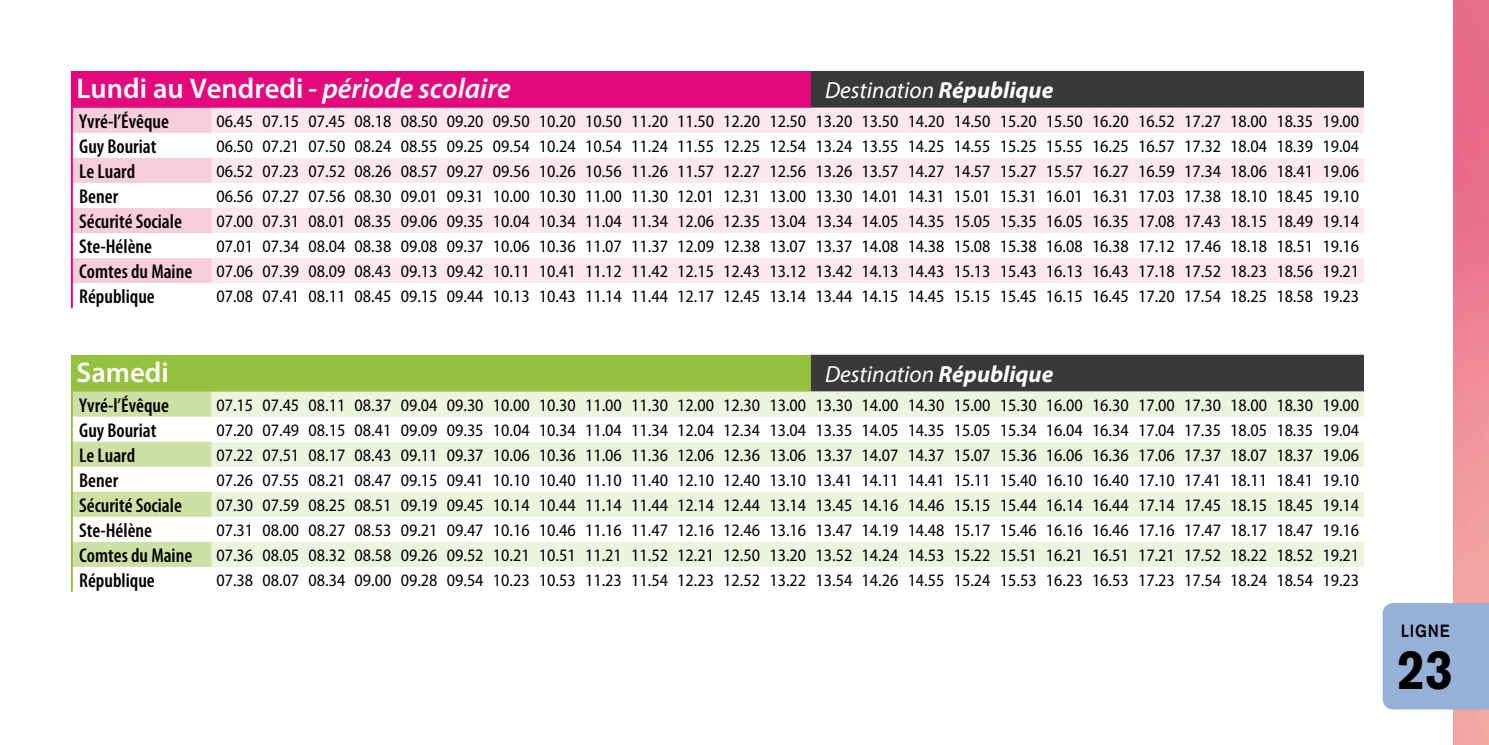
<style>
.page{position:relative;width:1489px;height:745px;background:#fff}
.page>*{position:absolute;margin:0;border:0;box-sizing:border-box;transform-origin:0 0}
.t1{font:700 55px "Akzidenz Grotesk BE";color:#000;scale:.9 1}
.t2{font:italic 600 28.5px "Myriad Pro";color:#fff}
.t3{font:600 28.5px "Myriad Pro";color:#fff}
.t4{font:italic 23.25px "Myriad Pro";color:#fff}
.t5{font:600 condensed 20px "Myriad Pro";color:#000}
.t6{font:semi-condensed 17.5px/25px "Myriad Pro";color:#000;text-align:right}
.t7{font:500 17.5px "Akzidenz Grotesk BE";letter-spacing:.05em;color:#000;scale:.9 1}
.s1{font-style:normal}
.s2{font-weight:700}
.s3{font-weight:600;font-stretch:condensed;font-size:20px}
</style>
<div class="page">
<svg style="left:1453px;top:0;width:35px;height:744px;background:#ed8393"></svg>
<div style="left:72px;top:71px;width:738px;height:37px;background:#e4087d"></div>
<div style="left:810px;top:71px;width:553px;height:37px;background:#383939"></div>
<svg style="left:73px;top:108px;width:139px;height:175px"></svg>
<svg style="left:212px;top:108px;width:1151px;height:175px;fill:#fbe7ef"></svg>
<hr style="left:71px;top:71px;width:2px;height:37px;background:#e4087d">
<hr style="left:71px;top:108px;width:2px;height:25px;background:#e4087d">
<hr style="left:71px;top:133px;width:2px;height:25px;background:#e4087d">
<hr style="left:71px;top:158px;width:2px;height:25px;background:#e4087d">
<hr style="left:71px;top:183px;width:2px;height:25px;background:#e4087d">
<hr style="left:71px;top:208px;width:2px;height:25px;background:#e4087d">
<hr style="left:71px;top:233px;width:2px;height:25px;background:#e4087d">
<hr style="left:71px;top:258px;width:2px;height:25px;background:#e4087d">
<hr style="left:71px;top:283px;width:2px;height:25px;background:#e4087d">
<div style="left:72px;top:354px;width:738px;height:37px;background:#96c03f"></div>
<div style="left:810px;top:354px;width:553px;height:37px;background:#383939"></div>
<svg style="left:73px;top:391px;width:139px;height:175px"></svg>
<svg style="left:212px;top:391px;width:1151px;height:175px;fill:#ecf3de"></svg>
<hr style="left:71px;top:354px;width:2px;height:37px;background:#96c03f">
<hr style="left:71px;top:391px;width:2px;height:25px;background:#96c03f">
<hr style="left:71px;top:416px;width:2px;height:25px;background:#96c03f">
<hr style="left:71px;top:441px;width:2px;height:25px;background:#96c03f">
<hr style="left:71px;top:466px;width:2px;height:25px;background:#96c03f">
<hr style="left:71px;top:491px;width:2px;height:25px;background:#96c03f">
<hr style="left:71px;top:516px;width:2px;height:25px;background:#96c03f">
<hr style="left:71px;top:541px;width:2px;height:25px;background:#96c03f">
<hr style="left:71px;top:566px;width:2px;height:25px;background:#96c03f">
<div style="left:1382px;top:602px;width:106px;height:107px;background:#96b0d8"></div>
<h2 class="t2" style="left:76px;top:71px;width:436px"><span class="s1">Lundi au Vendredi</span> - période scolaire</h2>
<h3 class="t4" style="left:825px;top:76px;width:230px">Destination <span class="s2">République</span></h3>
<p class="t5" style="left:79px;top:110px;width:91px">Yvré-l’Évêque</p>
<p class="t6" style="left:216px;top:109px;width:1144px">06.45 07.15 07.45 08.18 08.50 09.20 09.50 10.20 10.50 11.20 11.50 12.20 12.50 13.20 13.50 14.20 14.50 15.20 15.50 16.20 16.52 17.27 18.00 18.35 19.00</p>
<p class="t5" style="left:79px;top:135px;width:79px">Guy Bouriat</p>
<p class="t6" style="left:216px;top:134px;width:1144px">06.50 07.21 07.50 08.24 08.55 09.25 09.54 10.24 10.54 11.24 11.55 12.25 12.54 13.24 13.55 14.25 14.55 15.25 15.55 16.25 16.57 17.32 18.04 18.39 19.04</p>
<p class="t5" style="left:79px;top:160px;width:58px">Le Luard</p>
<p class="t6" style="left:216px;top:159px;width:1144px">06.52 07.23 07.52 08.26 08.57 09.27 09.56 10.26 10.56 11.26 11.57 12.27 12.56 13.26 13.57 14.27 14.57 15.27 15.57 16.27 16.59 17.34 18.06 18.41 19.06</p>
<p class="t5" style="left:79px;top:185px;width:40px">Bener</p>
<p class="t6" style="left:216px;top:184px;width:1144px">06.56 07.27 07.56 08.30 09.01 09.31 10.00 10.30 11.00 11.30 12.01 12.31 13.00 13.30 14.01 14.31 15.01 15.31 16.01 16.31 17.03 17.38 18.10 18.45 19.10</p>
<p class="t5" style="left:79px;top:210px;width:104px">Sécurité Sociale</p>
<p class="t6" style="left:216px;top:209px;width:1144px">07.00 07.31 08.01 08.35 09.06 09.35 10.04 10.34 11.04 11.34 12.06 12.35 13.04 13.34 14.05 14.35 15.05 15.35 16.05 16.35 17.08 17.43 18.15 18.49 19.14</p>
<p class="t5" style="left:79px;top:235px;width:74px">Ste-Hélène</p>
<p class="t6" style="left:79px;top:234px;width:1281px">07.01 07.34 08.04 08.38 09.08 09.37 10.06 10.36 11.07 11.37 12.09 12.38 13.07 13.37 14.08 14.38 15.08 15.38 16.08 16.38 17.12 17.46 18.18 18.51 19.16<br><span class="s3">Comtes du Maine</span> 07.06 07.39 08.09 08.43 09.13 09.42 10.11 10.41 11.12 11.42 12.15 12.43 13.12 13.42 14.13 14.43 15.13 15.43 16.13 16.43 17.18 17.52 18.23 18.56 19.21</p>
<p class="t5" style="left:79px;top:285px;width:77px">République</p>
<p class="t6" style="left:216px;top:284px;width:1144px">07.08 07.41 08.11 08.45 09.15 09.44 10.13 10.43 11.14 11.44 12.17 12.45 13.14 13.44 14.15 14.45 15.15 15.45 16.15 16.45 17.20 17.54 18.25 18.58 19.23</p>
<h2 class="t3" style="left:76px;top:354px;width:94px">Samedi</h2>
<h3 class="t4" style="left:825px;top:359px;width:230px">Destination <span class="s2">République</span></h3>
<p class="t5" style="left:79px;top:394px;width:91px">Yvré-l’Évêque</p>
<p class="t6" style="left:216px;top:392px;width:1144px">07.15 07.45 08.11 08.37 09.04 09.30 10.00 10.30 11.00 11.30 12.00 12.30 13.00 13.30 14.00 14.30 15.00 15.30 16.00 16.30 17.00 17.30 18.00 18.30 19.00</p>
<p class="t5" style="left:79px;top:419px;width:79px">Guy Bouriat</p>
<p class="t6" style="left:216px;top:417px;width:1144px">07.20 07.49 08.15 08.41 09.09 09.35 10.04 10.34 11.04 11.34 12.04 12.34 13.04 13.35 14.05 14.35 15.05 15.34 16.04 16.34 17.04 17.35 18.05 18.35 19.04</p>
<p class="t5" style="left:79px;top:444px;width:58px">Le Luard</p>
<p class="t6" style="left:216px;top:442px;width:1144px">07.22 07.51 08.17 08.43 09.11 09.37 10.06 10.36 11.06 11.36 12.06 12.36 13.06 13.37 14.07 14.37 15.07 15.36 16.06 16.36 17.06 17.37 18.07 18.37 19.06</p>
<p class="t5" style="left:79px;top:469px;width:40px">Bener</p>
<p class="t6" style="left:216px;top:467px;width:1144px">07.26 07.55 08.21 08.47 09.15 09.41 10.10 10.40 11.10 11.40 12.10 12.40 13.10 13.41 14.11 14.41 15.11 15.40 16.10 16.40 17.10 17.41 18.11 18.41 19.10</p>
<p class="t5" style="left:79px;top:494px;width:104px">Sécurité Sociale</p>
<p class="t6" style="left:216px;top:492px;width:1144px">07.30 07.59 08.25 08.51 09.19 09.45 10.14 10.44 11.14 11.44 12.14 12.44 13.14 13.45 14.16 14.46 15.15 15.44 16.14 16.44 17.14 17.45 18.15 18.45 19.14</p>
<p class="t5" style="left:79px;top:519px;width:74px">Ste-Hélène</p>
<p class="t6" style="left:79px;top:517px;width:1281px">07.31 08.00 08.27 08.53 09.21 09.47 10.16 10.46 11.16 11.47 12.16 12.46 13.16 13.47 14.19 14.48 15.17 15.46 16.16 16.46 17.16 17.47 18.17 18.47 19.16<br><span class="s3">Comtes du Maine</span> 07.36 08.05 08.32 08.58 09.26 09.52 10.21 10.51 11.21 11.52 12.21 12.50 13.20 13.52 14.24 14.53 15.22 15.51 16.21 16.51 17.21 17.52 18.22 18.52 19.21</p>
<p class="t5" style="left:79px;top:569px;width:77px">République</p>
<p class="t6" style="left:216px;top:567px;width:1144px">07.38 08.07 08.34 09.00 09.28 09.54 10.23 10.53 11.23 11.54 12.23 12.52 13.22 13.54 14.26 14.55 15.24 15.53 16.23 16.53 17.23 17.54 18.24 18.54 19.23</p>
<p class="t7" style="left:1400px;top:619px;width:56px">LIGNE</p>
<h1 class="t1" style="left:1397px;top:637px;width:63px">23</h1>
</div>
